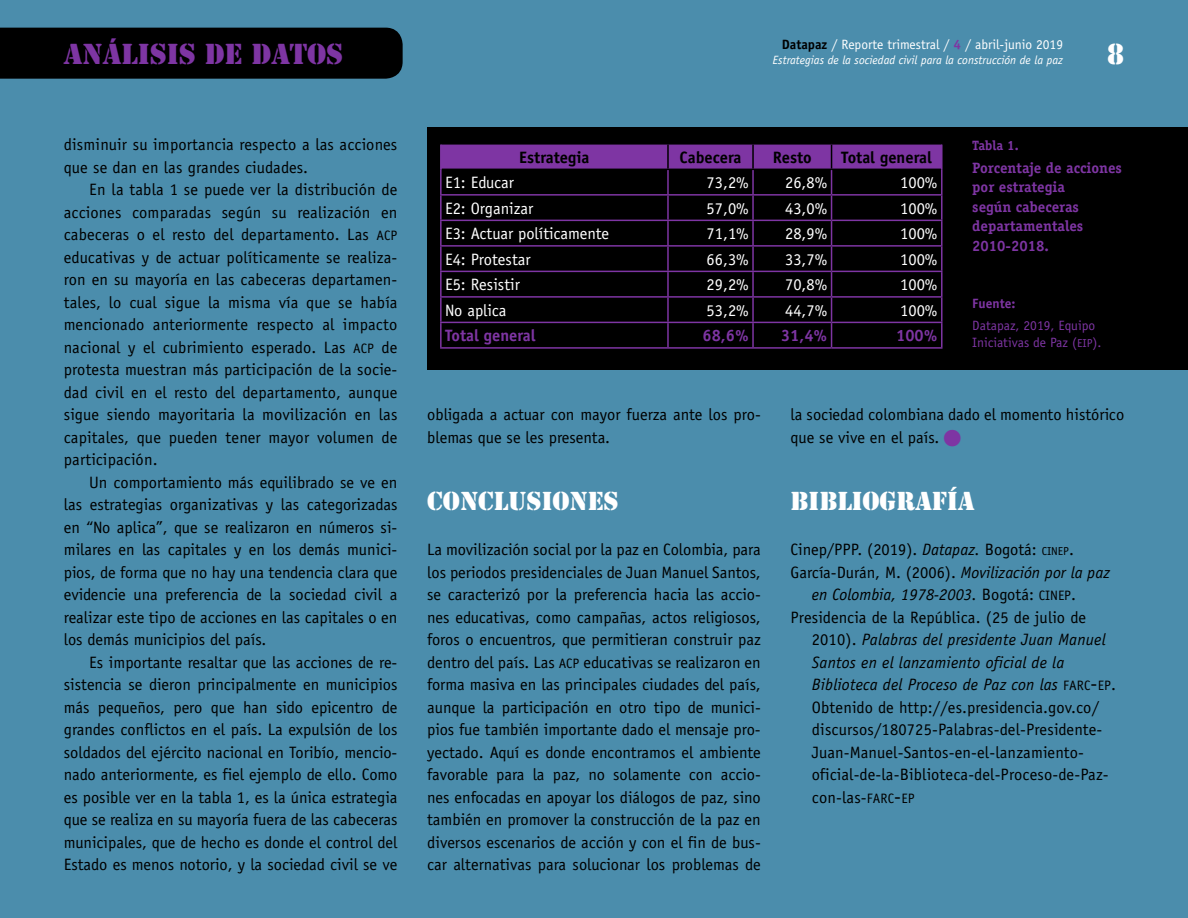
<style>
.page{position:relative;width:1188px;height:918px;background:#4b8dac}
.page>*{position:absolute;margin:0;border:0;box-sizing:border-box;transform-origin:0 0}
.t1{font:27px "Stencil";color:#fff}
.t2{font:27px "Stencil Std";color:#7e35a3}
.t3{font:27px "Stencil Std";color:#fff}
.t4{font:16.5px/22.5px "Officina Sans Std";color:#000;text-align:justify}
.t5{font:16.5px "Officina Sans Std";color:#fff}
.t6{font:italic 16.5px "Officina Sans Std";letter-spacing:.01em;color:#000}
.t7{font:700 16.5px "Officina Sans Std";color:#000}
.t8{font:700 16.5px "Officina Sans Std";color:#7e35a3}
.t9{font:700 15px/19.5px "Officina Serif Std";color:#7e35a3}
.t10{font:13.5px "Officina Sans Std";color:#fff}
.t11{font:13.5px/16.5px "Officina Sans Std";color:#7e35a3}
.t12{font:700 13.5px "Officina Serif Std";color:#7e35a3}
.t13{font:700 13.5px "Officina Sans Std";color:#7e35a3}
.t14{font:italic 12px "Officina Sans Std";color:#fff}
.s1{font-weight:700;color:#000}
.s2{font-weight:700;color:#7e35a3}
.s3{font-size:13.65px}
.s4{font-size:11.55px}
.s5{color:#7e35a3}
.s6{font-style:italic}
.s7{font-style:normal}
.s8{font-style:normal;font-size:13.65px}
.s9{font-style:normal;font-size:19.5px}
.s10{font-size:19.5px}
</style>
<div class="page">
<div style="left:427px;top:128px;width:761px;height:242px;background:#000"></div>
<div style="left:0;top:28px;width:403px;height:51px;background:#000"></div>
<hr style="left:440px;top:145px;width:2px;height:24px;background:#7e35a3">
<hr style="left:941px;top:145px;width:2px;height:24px;background:#7e35a3">
<hr style="left:440px;top:169px;width:2px;height:25px;background:#7e35a3">
<hr style="left:941px;top:169px;width:2px;height:25px;background:#7e35a3">
<hr style="left:440px;top:196px;width:2px;height:24px;background:#7e35a3">
<hr style="left:440px;top:221px;width:2px;height:24px;background:#7e35a3">
<hr style="left:440px;top:247px;width:2px;height:24px;background:#7e35a3">
<hr style="left:440px;top:272px;width:2px;height:24px;background:#7e35a3">
<hr style="left:440px;top:298px;width:2px;height:24px;background:#7e35a3">
<hr style="left:440px;top:323px;width:2px;height:24px;background:#7e35a3">
<hr style="left:440px;top:194px;width:228px;height:2px;background:#7e35a3">
<hr style="left:832px;top:194px;width:111px;height:2px;background:#7e35a3">
<hr style="left:941px;top:196px;width:2px;height:24px;background:#7e35a3">
<hr style="left:941px;top:221px;width:2px;height:24px;background:#7e35a3">
<hr style="left:941px;top:247px;width:2px;height:24px;background:#7e35a3">
<hr style="left:941px;top:272px;width:2px;height:24px;background:#7e35a3">
<hr style="left:941px;top:298px;width:2px;height:24px;background:#7e35a3">
<hr style="left:941px;top:323px;width:2px;height:24px;background:#7e35a3">
<hr style="left:440px;top:220px;width:228px;height:1px;background:#7e35a3">
<hr style="left:832px;top:220px;width:111px;height:1px;background:#7e35a3">
<hr style="left:440px;top:245px;width:228px;height:2px;background:#7e35a3">
<hr style="left:832px;top:245px;width:111px;height:2px;background:#7e35a3">
<hr style="left:440px;top:271px;width:228px;height:1px;background:#7e35a3">
<hr style="left:832px;top:271px;width:111px;height:1px;background:#7e35a3">
<hr style="left:440px;top:296px;width:228px;height:2px;background:#7e35a3">
<hr style="left:832px;top:296px;width:111px;height:2px;background:#7e35a3">
<hr style="left:440px;top:322px;width:228px;height:1px;background:#7e35a3">
<hr style="left:832px;top:322px;width:111px;height:1px;background:#7e35a3">
<hr style="left:440px;top:347px;width:228px;height:2px;background:#7e35a3">
<hr style="left:668px;top:347px;width:85px;height:2px;background:#7e35a3">
<hr style="left:753px;top:347px;width:79px;height:2px;background:#7e35a3">
<hr style="left:832px;top:347px;width:111px;height:2px;background:#7e35a3">
<svg style="left:441px;top:144px;width:501px;height:203px"></svg>
<h1 class="t2" style="left:64px;top:37px;width:281px">ANÁLISIS DE DATOS</h1>
<h1 class="t3" style="left:1107px;top:37px;width:19px">8</h1>
<p class="t10" style="left:782px;top:37px;width:283px"><span class="s1">Datapaz</span> / Reporte trimestral / <span class="s2">4</span> / abril-junio 2019</p>
<p class="t14" style="left:773px;top:53px;width:292px">Estrategias de la sociedad civil para la construcción de la paz</p>
<p class="t4" style="left:64px;top:133px;width:335px">disminuir su importancia respecto a las acciones que se dan en las grandes ciudades.</p>
<p class="t4" style="left:64px;top:178px;width:335px;text-indent:26px">En la tabla 1 se puede ver la distribución de acciones comparadas según su realización en cabeceras o el resto del departamento. Las <span class="s3">ACP </span>educativas y de actuar políticamente se realiza&shy;ron en su mayoría en las cabeceras departamen&shy;tales, lo cual sigue la misma vía que se había mencionado anteriormente respecto al impacto nacional y el cubrimiento esperado. Las <span class="s3">ACP</span> de protesta muestran más participación de la socie&shy;dad civil en el resto del departamento, aunque sigue siendo mayoritaria la movilización en las capitales, que pueden tener mayor volumen de participación.</p>
<p class="t4" style="left:64px;top:471px;width:335px;text-indent:26px">Un comportamiento más equilibrado se ve en las estrategias organizativas y las categorizadas en “No aplica”, que se realizaron en números si&shy;milares en las capitales y en los demás munici&shy;pios, de forma que no hay una tendencia clara que evidencie una preferencia de la sociedad civil a realizar este tipo de acciones en las capitales o en los demás municipios del país.</p>
<p class="t4" style="left:64px;top:651px;width:335px;text-indent:26px">Es importante resaltar que las acciones de re&shy;sistencia se dieron principalmente en municipios más pequeños, pero que han sido epicentro de grandes conflictos en el país. La expulsión de los soldados del ejército nacional en Toribío, mencio&shy;nado anteriormente, es fiel ejemplo de ello. Como es posible ver en la tabla 1, es la única estrategia que se realiza en su mayoría fuera de las cabeceras municipales, que de hecho es donde el control del Estado es menos notorio, y la sociedad civil se ve</p>
<p class="t7" style="left:519px;top:147px;width:72px">Estrategia</p>
<p class="t7" style="left:679px;top:147px;width:64px">Cabecera</p>
<p class="t7" style="left:773px;top:147px;width:41px">Resto</p>
<p class="t7" style="left:841px;top:147px;width:92px">Total general</p>
<p class="t5" style="left:445px;top:173px;width:71px">E1: Educar</p>
<p class="t5" style="left:707px;top:173px;width:44px">73,2%</p>
<p class="t5" style="left:785px;top:173px;width:44px">26,8%</p>
<p class="t5" style="left:900px;top:173px;width:39px">100%</p>
<p class="t5" style="left:445px;top:198px;width:90px">E2: Organizar</p>
<p class="t5" style="left:707px;top:198px;width:44px">57,0%</p>
<p class="t5" style="left:785px;top:198px;width:44px">43,0%</p>
<p class="t5" style="left:900px;top:198px;width:39px">100%</p>
<p class="t5" style="left:445px;top:224px;width:166px">E3: Actuar políticamente</p>
<p class="t5" style="left:707px;top:224px;width:44px">71,1%</p>
<p class="t5" style="left:785px;top:224px;width:44px">28,9%</p>
<p class="t5" style="left:900px;top:224px;width:39px">100%</p>
<p class="t5" style="left:445px;top:249px;width:87px">E4: Protestar</p>
<p class="t5" style="left:707px;top:249px;width:44px">66,3%</p>
<p class="t5" style="left:785px;top:249px;width:44px">33,7%</p>
<p class="t5" style="left:900px;top:249px;width:39px">100%</p>
<p class="t5" style="left:445px;top:275px;width:76px">E5: Resistir</p>
<p class="t5" style="left:707px;top:275px;width:44px">29,2%</p>
<p class="t5" style="left:785px;top:275px;width:44px">70,8%</p>
<p class="t5" style="left:900px;top:275px;width:39px">100%</p>
<p class="t5" style="left:445px;top:300px;width:63px">No aplica</p>
<p class="t5" style="left:707px;top:300px;width:44px">53,2%</p>
<p class="t5" style="left:785px;top:300px;width:44px">44,7%</p>
<p class="t5" style="left:900px;top:300px;width:39px">100%</p>
<p class="t8" style="left:445px;top:325px;width:92px">Total general</p>
<p class="t8" style="left:703px;top:325px;width:48px">68,6%</p>
<p class="t8" style="left:781px;top:325px;width:48px">31,4%</p>
<p class="t8" style="left:896px;top:325px;width:43px">100%</p>
<p class="t12" style="left:972px;top:137px;width:48px">Tabla 1.</p>
<p class="t9" style="left:972px;top:158px;width:151px">Porcentaje de acciones por estrategia<br>según cabeceras departamentales<br>2010-2018.</p>
<p class="t13" style="left:972px;top:295px;width:45px">Fuente:</p>
<p class="t11" style="left:972px;top:317px;width:131px">Datapaz, 2019, Equipo<br>Iniciativas de Paz (<span class="s4">EIP</span>).</p>
<p class="t4" style="left:427px;top:403px;width:335px">obligada a actuar con mayor fuerza ante los pro&shy;blemas que se les presenta.</p>
<h1 class="t1" style="left:427px;top:486px;width:193px">CONCLUSIONES</h1>
<p class="t4" style="left:427px;top:538px;width:335px">La movilización social por la paz en Colombia, para los periodos presidenciales de Juan Manuel Santos, se caracterizó por la preferencia hacia las accio&shy;nes educativas, como campañas, actos religiosos, foros o encuentros, que permitieran construir paz dentro del país. Las <span class="s3">ACP</span> educativas se realizaron en forma masiva en las principales ciudades del país, aunque la participación en otro tipo de munici&shy;pios fue también importante dado el mensaje pro&shy;yectado. Aquí es donde encontramos el ambiente favorable para la paz, no solamente con accio&shy;nes enfocadas en apoyar los diálogos de paz, sino también en promover la construcción de la paz en diversos escenarios de acción y con el fin de bus&shy;car alternativas para solucionar los problemas de</p>
<p class="t4" style="left:791px;top:403px;width:335px">la sociedad colombiana dado el momento histórico que se vive en el país. <span class="s5">■</span></p>
<h1 class="t1" style="left:791px;top:486px;width:186px">BIBLIOGRAFÍA</h1>
<p class="t4" style="left:791px;top:538px;width:285px">Cinep/PPP. (2019). <span class="s6">Datapaz.</span> Bogotá: <span class="s4">CINEP</span>.</p>
<p class="t4" style="left:791px;top:561px;width:321px">García-Durán, M. (2006). <span class="s6">Movilización por la paz</span></p>
<p class="t6" style="left:812px;top:585px;width:266px">en Colombia, 1978-2003. <span class="s7">Bogotá:</span> <span class="s8">CINEP</span><span class="s7">.</span></p>
<p class="t4" style="left:791px;top:606px;width:297px">Presidencia de la República. (25 de julio de</p>
<p class="t6" style="left:812px;top:630px;width:295px"><span class="s7">2010).</span> Palabras del presidente Juan Manuel</p>
<p class="t6" style="left:812px;top:652px;width:254px">Santos en el lanzamiento oficial de la</p>
<p class="t6" style="left:812px;top:675px;width:306px">Biblioteca del Proceso de Paz con las <span class="s8">FARC</span><span class="s9">-</span><span class="s8">EP</span><span class="s7">.</span></p>
<p class="t4" style="left:812px;top:696px;width:289px">Obtenido de http://es.presidencia.gov.co/</p>
<p class="t4" style="left:812px;top:718px;width:292px">discursos/180725-Palabras-del-Presidente-</p>
<p class="t4" style="left:812px;top:741px;width:274px">Juan-Manuel-Santos-en-el-lanzamiento-</p>
<p class="t4" style="left:812px;top:763px;width:298px">oficial-de-la-Biblioteca-del-Proceso-de-Paz-</p>
<p class="t4" style="left:812px;top:786px;width:104px">con-las-<span class="s3">FARC</span><span class="s10">-</span><span class="s3">EP</span></p>
</div>
